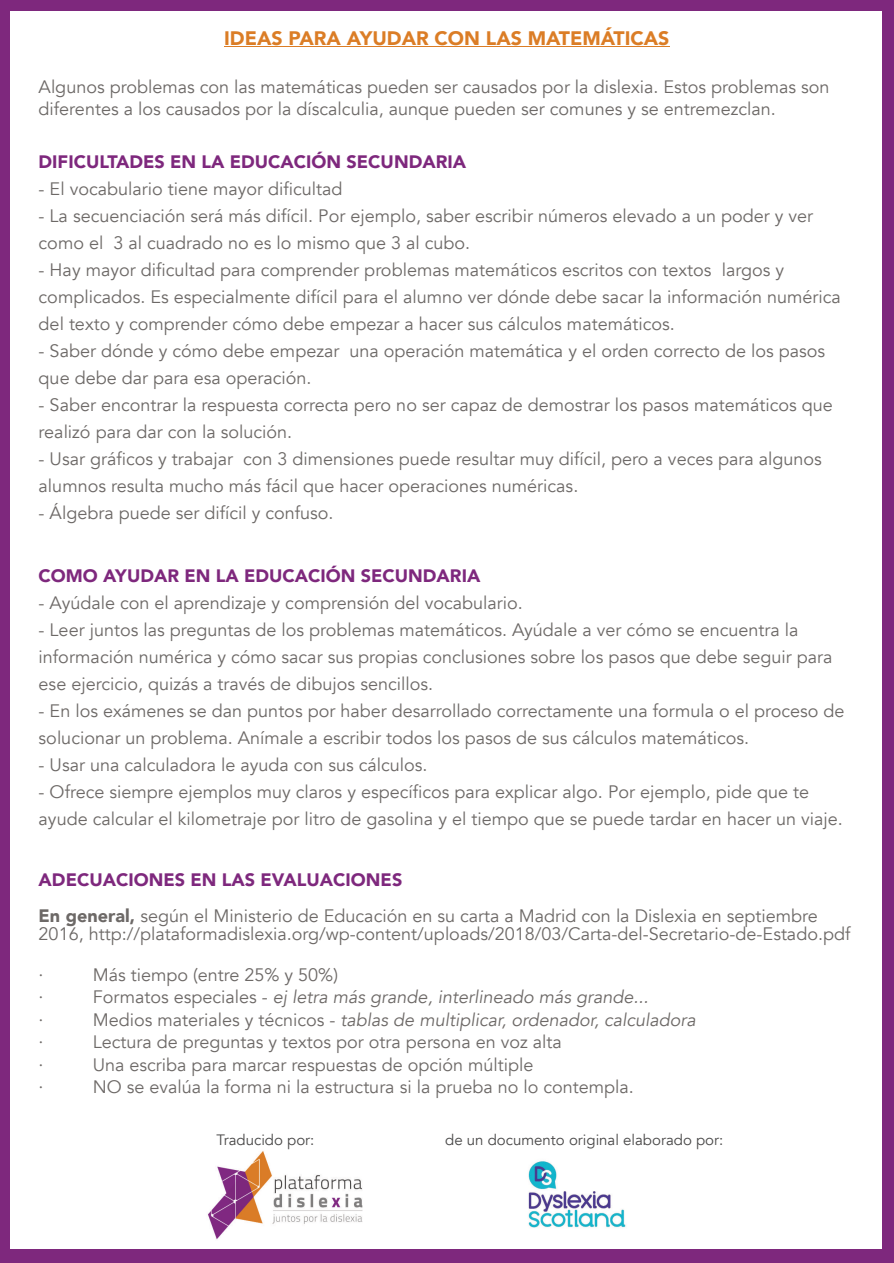
<style>
.page{position:relative;width:894px;height:1263px;background:#fff}
.page>*{position:absolute;margin:0;border:0;box-sizing:border-box;transform-origin:0 0}
.t1{font:900 19.5px "Avenir";color:#db7d26}
.t2{font:18px/27px "Avenir";color:#6d6967}
.t3{font:italic 18px "Avenir";color:#6d6967}
.t4{font:900 18px "Avenir";color:#7e287d}
.t5{font:15px "Avenir";color:#494848}
.s1{font-weight:900;color:#7e287d}
.s2{font-weight:900}
.s3{font-style:normal}
</style>
<div class="page">
<div style="left:0;top:0;width:893px;height:1263px;background:#7e287d"></div>
<div style="left:10px;top:11px;width:871px;height:1238px;background:#fff"></div>
<img style="left:528px;top:1161px;width:98px;height:67px">
<hr style="left:224px;top:46px;width:445px;height:1px;background:#db7d26">
<img style="left:208px;top:1151px;width:155px;height:89px">
<p class="t1" style="left:224px;top:25px;width:446px">IDEAS PARA AYUDAR CON LAS MATEMÁTICAS</p>
<p class="t2" style="left:39px;top:75px;width:792px;line-height:22.5px">Algunos problemas con las matemáticas pueden ser causados por la dislexia. Estos problemas son diferentes a los causados por la díscalculia, aunque pueden ser comunes y se entremezclan.</p>
<p class="t4" style="left:39px;top:150px;width:429px">DIFICULTADES EN LA EDUCACIÓN SECUNDARIA</p>
<p class="t2" style="left:39px;top:175px;width:305px">- El vocabulario tiene mayor dificultad</p>
<p class="t2" style="left:39px;top:202px;width:775px">- La secuenciación será más difícil. Por ejemplo, saber escribir números elevado a un poder y ver como el 3 al cuadrado no es lo mismo que 3 al cubo.</p>
<p class="t2" style="left:39px;top:256px;width:803px">- Hay mayor dificultad para comprender problemas matemáticos escritos con textos largos y complicados. Es especialmente difícil para el alumno ver dónde debe sacar la información numérica del texto y comprender cómo debe empezar a hacer sus cálculos matemáticos.</p>
<p class="t2" style="left:39px;top:337px;width:787px">- Saber dónde y cómo debe empezar una operación matemática y el orden correcto de los pasos que debe dar para esa operación.</p>
<p class="t2" style="left:39px;top:391px;width:795px">- Saber encontrar la respuesta correcta pero no ser capaz de demostrar los pasos matemáticos que realizó para dar con la solución.</p>
<p class="t2" style="left:39px;top:445px;width:784px">- Usar gráficos y trabajar con 3 dimensiones puede resultar muy difícil, pero a veces para algunos alumnos resulta mucho más fácil que hacer operaciones numéricas.</p>
<p class="t2" style="left:39px;top:499px;width:296px">- Álgebra puede ser difícil y confuso.</p>
<p class="t4" style="left:39px;top:564px;width:443px">COMO AYUDAR EN LA EDUCACIÓN SECUNDARIA</p>
<p class="t2" style="left:39px;top:589px;width:485px">- Ayúdale con el aprendizaje y comprensión del vocabulario.</p>
<p class="t2" style="left:39px;top:616px;width:795px">- Leer juntos las preguntas de los problemas matemáticos. Ayúdale a ver cómo se encuentra la información numérica y cómo sacar sus propias conclusiones sobre los pasos que debe seguir para ese ejercicio, quizás a través de dibujos sencillos.</p>
<p class="t2" style="left:39px;top:697px;width:807px">- En los exámenes se dan puntos por haber desarrollado correctamente una formula o el proceso de solucionar un problema. Anímale a escribir todos los pasos de sus cálculos matemáticos.</p>
<p class="t2" style="left:39px;top:751px;width:390px">- Usar una calculadora le ayuda con sus cálculos.</p>
<p class="t2" style="left:39px;top:778px;width:805px">- Ofrece siempre ejemplos muy claros y específicos para explicar algo. Por ejemplo, pide que te ayude calcular el kilometraje por litro de gasolina y el tiempo que se puede tardar en hacer un viaje.</p>
<p class="t2" style="left:39px;top:862px;width:780px;line-height:36px"><span class="s1">ADECUACIONES EN LAS EVALUACIONES<br></span><span class="s2">En general,</span> según el Ministerio de Educación en su carta a Madrid con la Dislexia en septiembre</p>
<p class="t2" style="left:39px;top:920px;width:813px">2016, http://plataformadislexia.org/wp-content/uploads/2018/03/Carta-del-Secretario-de-Estado.pdf</p>
<p class="t2" style="left:39px;top:961px;width:7px">·</p>
<p class="t2" style="left:93px;top:961px;width:247px">Más tiempo (entre 25% y 50%)</p>
<p class="t2" style="left:39px;top:983px;width:7px">·</p>
<p class="t3" style="left:93px;top:985px;width:557px"><span class="s3">Formatos especiales -</span> ej letra más grande, interlineado más grande...</p>
<p class="t2" style="left:39px;top:1006px;width:7px">·</p>
<p class="t3" style="left:93px;top:1008px;width:604px"><span class="s3">Medios materiales y técnicos -</span> tablas de multiplicar, ordenador, calculadora</p>
<p class="t2" style="left:39px;top:1028px;width:7px">·</p>
<p class="t2" style="left:93px;top:1028px;width:470px">Lectura de preguntas y textos por otra persona en voz alta</p>
<p class="t2" style="left:39px;top:1051px;width:7px">·</p>
<p class="t2" style="left:93px;top:1051px;width:442px">Una escriba para marcar respuestas de opción múltiple</p>
<p class="t2" style="left:39px;top:1073px;width:7px">·</p>
<p class="t2" style="left:93px;top:1073px;width:542px">NO se evalúa la forma ni la estructura si la prueba no lo contempla.</p>
<p class="t5" style="left:216px;top:1130px;width:99px">Traducido por:</p>
<p class="t5" style="left:445px;top:1130px;width:279px">de un documento original elaborado por:</p>
</div>
